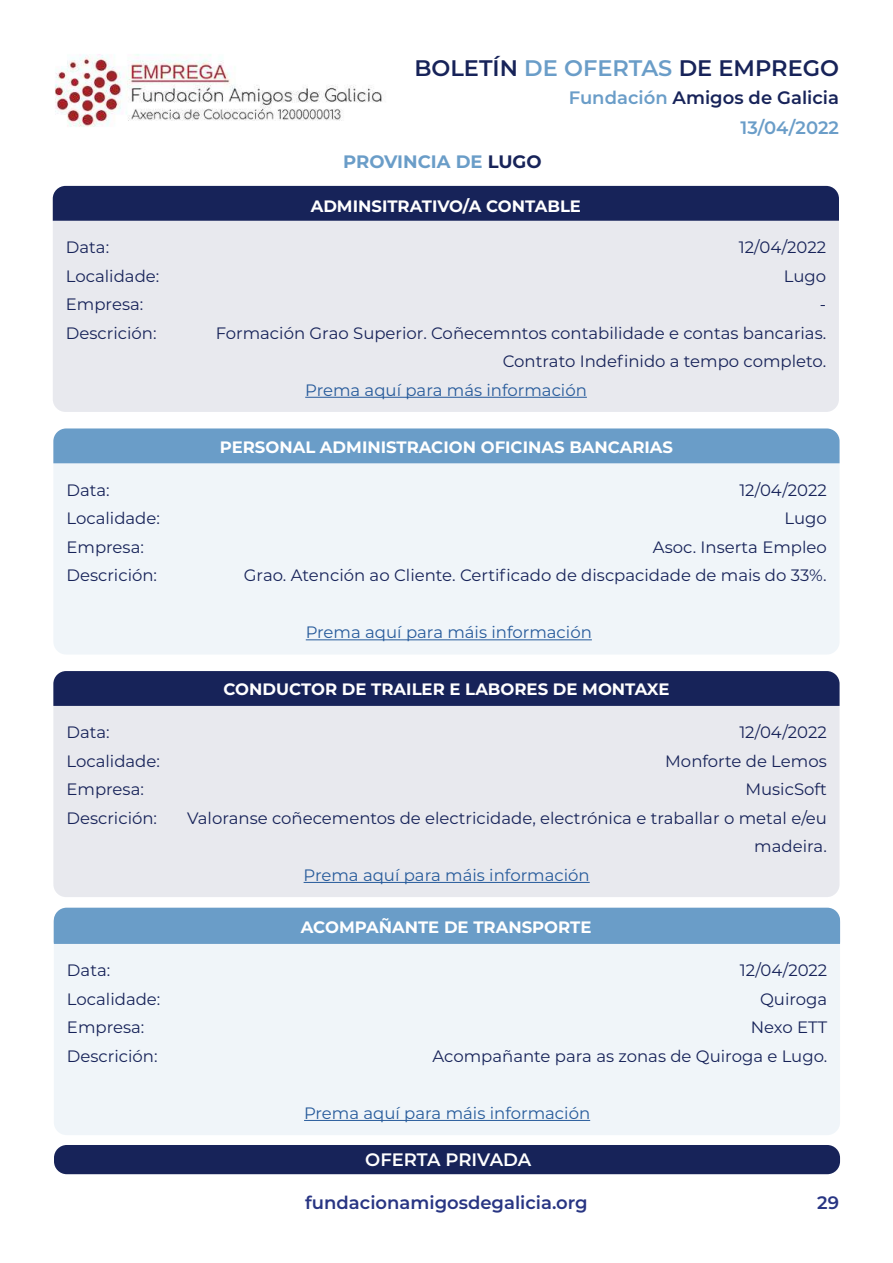
<style>
.page{position:relative;width:893px;height:1263px;background:#fff}
.page>*{position:absolute;margin:0;border:0;box-sizing:border-box;transform-origin:0 0}
.t1{font:600 22.5px "Montserrat";color:#172359}
.t2{font:600 18px/30.3px "Montserrat";color:#6a9dc8;text-align:right}
.t3{font:600 18px "Montserrat";color:#283583}
.t4{font:700 18px "Montserrat";color:#6a9dc8}
.t5{font:600 18px "Montserrat";letter-spacing:-.005em;color:#fff}
.t6{font:16.5px/28.5px "Montserrat";color:#172359;text-align:right}
.t7{font:700 16.5px "Montserrat";color:#fff}
.t8{font:16.5px "Montserrat";color:#275b9b}
.s1{color:#6a9dc8}
.s2{color:#172359}
</style>
<div class="page">
<img style="left:55px;top:54px;width:327px;height:73px">
<div style="left:54px;top:1145px;width:786px;height:29px;background:#172359;border-radius:13px"></div>
<div style="left:53px;top:221px;width:786px;height:191px;background:#e8e9ee"></div>
<div style="left:53px;top:186px;width:786px;height:35px;background:#172359"></div>
<hr style="left:305px;top:397px;width:282px;height:1px;background:#275b9b">
<div style="left:54px;top:944px;width:786px;height:191px;background:#f0f5f9"></div>
<div style="left:54px;top:908px;width:786px;height:36px;background:#6a9dc8"></div>
<hr style="left:304px;top:1120px;width:286px;height:1px;background:#275b9b">
<div style="left:53px;top:463px;width:787px;height:191px;background:#f0f5f9"></div>
<div style="left:53px;top:706px;width:787px;height:191px;background:#e8e9ee"></div>
<div style="left:53px;top:428px;width:787px;height:35px;background:#6a9dc8"></div>
<div style="left:53px;top:671px;width:787px;height:35px;background:#172359"></div>
<hr style="left:306px;top:639px;width:286px;height:1px;background:#275b9b">
<hr style="left:304px;top:882px;width:286px;height:1px;background:#275b9b">
<h1 class="t1" style="left:414px;top:52px;width:426px">BOLETÍN <span class="s1">DE OFERTAS</span> DE EMPREGO</h1>
<p class="t4" style="left:343px;top:148px;width:200px">PROVINCIA DE <span class="s2">LUGO</span></p>
<p class="t2" style="left:569px;top:81px;width:272px">Fundación <span class="s2">Amigos de Galicia<br></span>13/04/2022</p>
<p class="t7" style="left:311px;top:194px;width:272px">ADMINSITRATIVO/A CONTABLE</p>
<p class="t6" style="left:66px;top:232px;width:45px">Data:</p>
<p class="t6" style="left:739px;top:232px;width:89px">12/04/2022</p>
<p class="t6" style="left:66px;top:261px;width:95px">Localidade:</p>
<p class="t6" style="left:784px;top:261px;width:44px">Lugo</p>
<p class="t6" style="left:66px;top:289px;width:79px">Empresa:</p>
<p class="t6" style="left:820px;top:289px;width:8px">-</p>
<p class="t6" style="left:66px;top:318px;width:92px">Descrición:</p>
<p class="t6" style="left:216px;top:318px;width:612px">Formación Grao Superior. Coñecemntos contabilidade e contas bancarias.<br>Contrato Indefinido a tempo completo.</p>
<p class="t8" style="left:305px;top:378px;width:283px">Prema aquí para más información</p>
<p class="t7" style="left:220px;top:435px;width:455px">PERSONAL ADMINISTRACION OFICINAS BANCARIAS</p>
<p class="t6" style="left:67px;top:475px;width:45px">Data:</p>
<p class="t6" style="left:739px;top:475px;width:89px">12/04/2022</p>
<p class="t6" style="left:67px;top:503px;width:95px">Localidade:</p>
<p class="t6" style="left:784px;top:503px;width:44px">Lugo</p>
<p class="t6" style="left:67px;top:532px;width:79px">Empresa:</p>
<p class="t6" style="left:653px;top:532px;width:175px">Asoc. Inserta Empleo</p>
<p class="t6" style="left:67px;top:560px;width:92px">Descrición:</p>
<p class="t6" style="left:244px;top:560px;width:584px">Grao. Atención ao Cliente. Certificado de discpacidade de mais do 33%.</p>
<p class="t8" style="left:306px;top:621px;width:288px">Prema aquí para máis información</p>
<p class="t7" style="left:223px;top:677px;width:447px">CONDUCTOR DE TRAILER E LABORES DE MONTAXE</p>
<p class="t6" style="left:67px;top:717px;width:45px">Data:</p>
<p class="t6" style="left:739px;top:717px;width:89px">12/04/2022</p>
<p class="t6" style="left:67px;top:746px;width:95px">Localidade:</p>
<p class="t6" style="left:665px;top:746px;width:163px">Monforte de Lemos</p>
<p class="t6" style="left:67px;top:774px;width:79px">Empresa:</p>
<p class="t6" style="left:745px;top:774px;width:83px">MusicSoft</p>
<p class="t6" style="left:67px;top:803px;width:92px">Descrición:</p>
<p class="t6" style="left:187px;top:803px;width:641px">Valoranse coñecementos de electricidade, electrónica e traballar o metal e/eu madeira.</p>
<p class="t8" style="left:304px;top:863px;width:288px">Prema aquí para máis información</p>
<p class="t7" style="left:301px;top:915px;width:292px">ACOMPAÑANTE DE TRANSPORTE</p>
<p class="t6" style="left:67px;top:955px;width:45px">Data:</p>
<p class="t6" style="left:740px;top:955px;width:89px">12/04/2022</p>
<p class="t6" style="left:67px;top:984px;width:95px">Localidade:</p>
<p class="t6" style="left:760px;top:984px;width:69px">Quiroga</p>
<p class="t6" style="left:67px;top:1012px;width:79px">Empresa:</p>
<p class="t6" style="left:751px;top:1012px;width:78px">Nexo ETT</p>
<p class="t6" style="left:67px;top:1041px;width:92px">Descrición:</p>
<p class="t6" style="left:433px;top:1041px;width:396px">Acompañante para as zonas de Quiroga e Lugo.</p>
<p class="t8" style="left:304px;top:1101px;width:288px">Prema aquí para máis información</p>
<p class="t5" style="left:365px;top:1147px;width:168px">OFERTA PRIVADA</p>
<p class="t3" style="left:305px;top:1190px;width:284px">fundacionamigosdegalicia.org</p>
<p class="t3" style="left:817px;top:1190px;width:23px">29</p>
</div>
